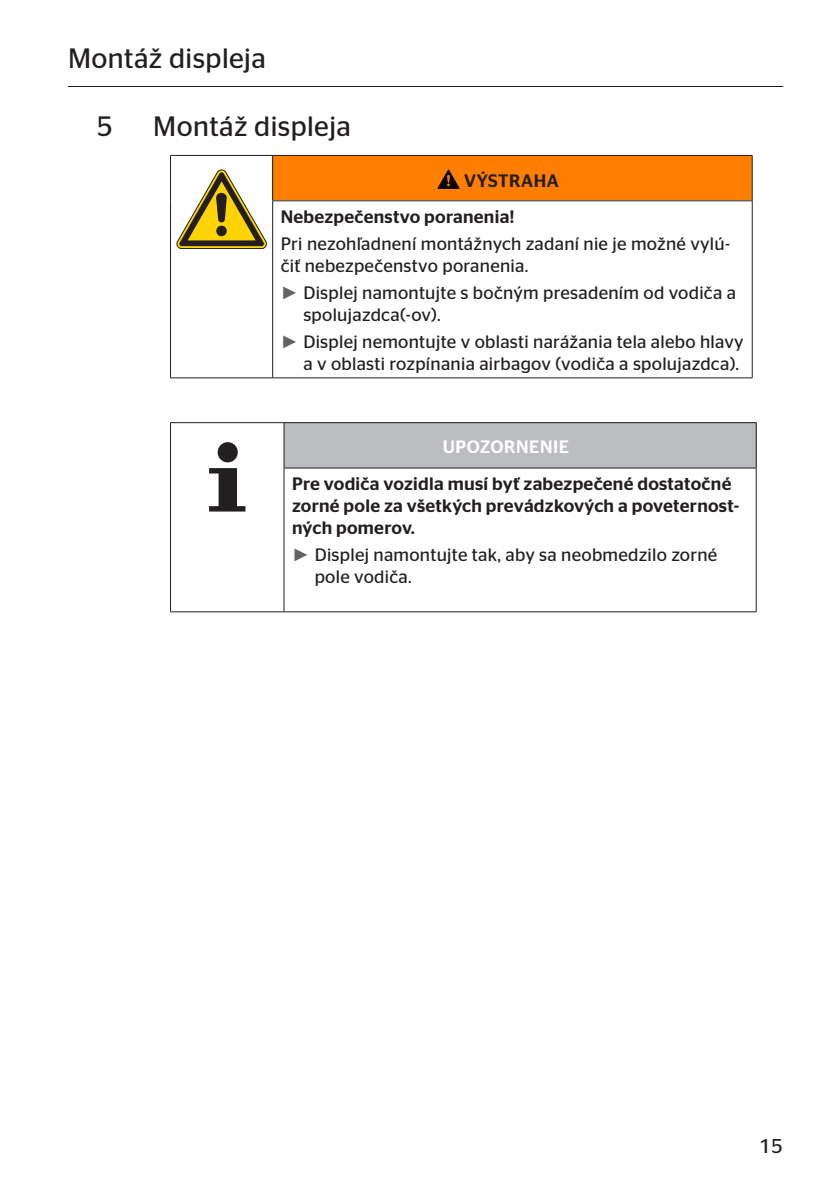
<style>
.page{position:relative;width:840px;height:1191px;background:#fff}
.page>*{position:absolute;margin:0;border:0;box-sizing:border-box;transform-origin:0 0}
.t1{font:28px "Continental Stag Sans";letter-spacing:.015em;color:#231f20}
.t2{font:20px "Continental Stag Sans";color:#231f20}
.t3{font:18px/21.6px "Continental Stag Sans";letter-spacing:.015em;color:#231f20}
.t4{font:500 18px/21.6px "Continental Stag Sans";letter-spacing:.015em;color:#231f20}
.t5{font:500 18px "Continental Stag Sans";letter-spacing:.035em;color:#fff}
.s1{font-family:"Arial";color:#636366}
</style>
<div class="page">
<hr style="left:68px;top:86px;width:714px;height:1px;background:#231f20">
<div style="left:272px;top:155px;width:479px;height:46px;background:#ff7d00"></div>
<hr style="left:170px;top:377px;width:102px;height:1px;background:#231f20">
<hr style="left:170px;top:155px;width:102px;height:1px;background:#231f20">
<hr style="left:170px;top:156px;width:1px;height:45px;background:#231f20">
<hr style="left:170px;top:201px;width:1px;height:176px;background:#231f20">
<hr style="left:272px;top:201px;width:1px;height:176px;background:#231f20">
<hr style="left:751px;top:201px;width:1px;height:176px;background:#231f20">
<hr style="left:272px;top:377px;width:480px;height:1px;background:#231f20">
<hr style="left:272px;top:155px;width:480px;height:1px;background:#231f20">
<hr style="left:272px;top:156px;width:1px;height:44px;background:#231f20">
<hr style="left:751px;top:156px;width:1px;height:44px;background:#231f20">
<hr style="left:272px;top:200px;width:480px;height:1px;background:#231f20">
<svg style="left:176px;top:170px;width:90px;height:79px"></svg>
<svg style="left:437px;top:169px;width:22px;height:20px"></svg>
<div style="left:284px;top:423px;width:471px;height:45px;background:#bcbdc0"></div>
<hr style="left:170px;top:611px;width:114px;height:1px;background:#231f20">
<hr style="left:170px;top:422px;width:114px;height:1px;background:#231f20">
<hr style="left:170px;top:423px;width:1px;height:45px;background:#231f20">
<hr style="left:170px;top:468px;width:1px;height:143px;background:#231f20">
<hr style="left:283px;top:468px;width:1px;height:143px;background:#231f20">
<hr style="left:755px;top:468px;width:1px;height:143px;background:#231f20">
<hr style="left:284px;top:611px;width:472px;height:1px;background:#231f20">
<hr style="left:284px;top:422px;width:472px;height:1px;background:#231f20">
<hr style="left:283px;top:423px;width:1px;height:45px;background:#231f20">
<hr style="left:755px;top:423px;width:1px;height:45px;background:#231f20">
<hr style="left:283px;top:468px;width:473px;height:1px;background:#231f20">
<svg style="left:217px;top:442px;width:21px;height:20px"></svg>
<svg style="left:209px;top:468px;width:36px;height:43px"></svg>
<h1 class="t1" style="left:68px;top:42px;width:199px">Montáž displeja</h1>
<h1 class="t1" style="left:96px;top:110px;width:18px">5</h1>
<h1 class="t1" style="left:153px;top:110px;width:199px">Montáž displeja</h1>
<p class="t4" style="left:280px;top:162px;width:280px;line-height:36.4px;text-indent:183px">VÝSTRAHA<br>Nebezpečenstvo poranenia!</p>
<p class="t3" style="left:280px;top:233px;width:450px">Pri nezohľadnení montážnych zadaní nie je možné vylú&shy;čiť nebezpečenstvo poranenia.</p>
<p class="t3" style="left:303px;top:282px;width:434px;text-indent:-23px"><span class="s1">►</span> Displej namontujte s bočným presadením od vodiča a spolujazdca(-ov).</p>
<p class="t3" style="left:280px;top:331px;width:464px;text-align:right"><span class="s1">►</span> Displej nemontujte v oblasti narážania tela alebo hlavy a v oblasti rozpínania airbagov (vodiča a spolujazdca).</p>
<p class="t5" style="left:442px;top:436px;width:128px">UPOZORNENIE</p>
<p class="t4" style="left:292px;top:473px;width:448px">Pre vodiča vozidla musí byť zabezpečené dostatočné zorné pole za všetkých prevádzkových a poveternost&shy;ných pomerov.</p>
<p class="t3" style="left:314px;top:544px;width:404px;text-indent:-23px"><span class="s1">►</span> Displej namontujte tak, aby sa neobmedzilo zorné pole vodiča.</p>
<p class="t2" style="left:758px;top:1134px;width:25px">15</p>
</div>
